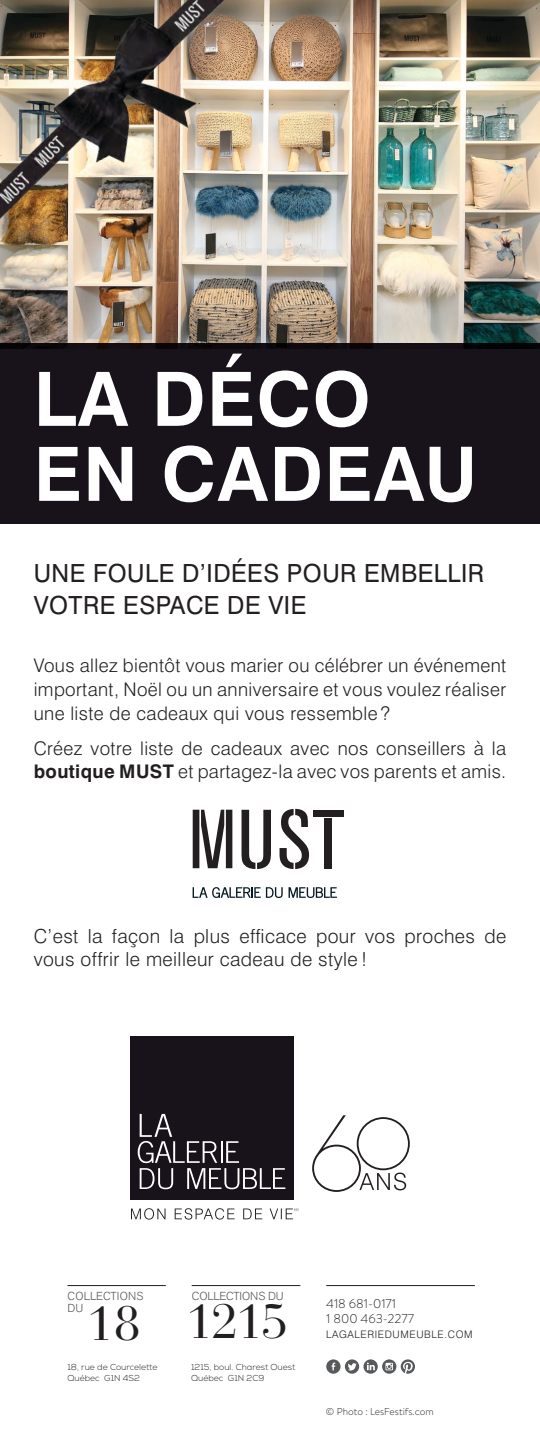
<style>
.page{position:relative;width:540px;height:1440px;background:#fff}
.page>*{position:absolute;margin:0;border:0;box-sizing:border-box;transform-origin:0 0}
.t1{font:700 75px/75px "Swiss 721 BT";letter-spacing:.02em;color:#fff}
.t2{font:48.25px "Bauer Bodoni";letter-spacing:-.04em;color:#231f20}
.t3{font:25px/32.5px "Swiss 721 BT";letter-spacing:.02em;color:#231f20}
.t4{font:300 19.38px/23.8px "Swiss 721 BT";letter-spacing:.02em;color:#231f20}
.t5{font:300 18.75px/23.8px "Swiss 721 BT";letter-spacing:.02em;color:#231f20;text-align:justify}
.P_-_description{font:300 12.62px "Brandon Text";color:#231f20}
.t6{font:300 11.5px "Akzidenz Grotesk BECE";color:#58595b}
.t7{font:300 10.38px "Swiss 721 BT";letter-spacing:.06em;color:#231f20}
.P_-_description-2{font:300 10px "Brandon Text";color:#231f20}
.P_-_description_sous{font:300 8.62px/11.5px "Nexa";color:#231f20}
.s1{font-weight:700}
</style>
<div class="page">
<svg style="left:326px;top:1359px;width:15px;height:15px"></svg>
<svg style="left:332px;top:1363px;width:3px;height:7px"></svg>
<svg style="left:382px;top:1359px;width:14px;height:15px"></svg>
<svg style="left:385px;top:1363px;width:8px;height:7px"></svg>
<svg style="left:401px;top:1359px;width:14px;height:15px"></svg>
<svg style="left:363px;top:1359px;width:15px;height:15px"></svg>
<svg style="left:367px;top:1363px;width:8px;height:7px"></svg>
<svg style="left:345px;top:1359px;width:14px;height:15px"></svg>
<svg style="left:348px;top:1363px;width:9px;height:8px"></svg>
<hr style="left:67px;top:1285px;width:99px;height:1px;background:#231f20">
<hr style="left:192px;top:1285px;width:108px;height:1px;background:#231f20">
<hr style="left:326px;top:1285px;width:149px;height:1px;background:#231f20">
<svg style="left:312px;top:1115px;width:98px;height:77px"></svg>
<div style="left:130px;top:1037px;width:163px;height:163px;background:#18121b"></div>
<svg style="left:138px;top:1114px;width:147px;height:75px"></svg>
<svg style="left:131px;top:1208px;width:168px;height:12px"></svg>
<img style="left:0;top:0;width:540px;height:344px">
<div style="left:0;top:344px;width:540px;height:180px;background:#18121b"></div>
<div style="left:193px;top:810px;width:6px;height:58px;background:#231f20"></div>
<div style="left:226px;top:810px;width:6px;height:58px;background:#231f20"></div>
<svg style="left:201px;top:810px;width:23px;height:58px"></svg>
<svg style="left:242px;top:810px;width:29px;height:59px"></svg>
<svg style="left:280px;top:809px;width:29px;height:60px"></svg>
<div style="left:313px;top:810px;width:30px;height:6px;background:#231f20"></div>
<div style="left:324px;top:818px;width:8px;height:50px;background:#231f20"></div>
<svg style="left:289px;top:887px;width:48px;height:11px"></svg>
<svg style="left:193px;top:887px;width:90px;height:11px"></svg>
<img style="left:0;top:0;width:260px;height:235px">
<p class="t1" style="left:34px;top:361px;width:445px">LA DÉCO<br>EN CADEAU</p>
<p class="t3" style="left:34px;top:556px;width:452px">UNE FOULE D’IDÉES POUR EMBELLIR<br>VOTRE ESPACE DE VIE</p>
<p class="t5" style="left:34px;top:653px;width:474px">Vous allez bientôt vous marier ou célébrer un événement important, Noël ou un anniversaire et vous voulez réaliser une liste de cadeaux qui vous ressemble ?</p>
<p class="t5" style="left:34px;top:736px;width:474px">Créez votre liste de cadeaux avec nos conseillers à la <span class="s1">boutique MUST</span> et partagez-la avec vos parents et amis.</p>
<p class="t4" style="left:34px;top:924px;width:474px">C’est la façon la plus efficace pour vos proches de vous offrir le meilleur cadeau de style !</p>
<p class="t6" style="left:68px;top:1289px;width:77px">COLLECTIONS</p>
<p class="t6" style="left:68px;top:1301px;width:18px">DU</p>
<p class="t2" style="left:87px;top:1295px;width:55px">18</p>
<p class="P_-_description_sous" style="left:68px;top:1361px;width:92px">18, rue de Courcelette<br>Québec G1N 4S2</p>
<p class="t6" style="left:192px;top:1289px;width:94px">COLLECTIONS DU</p>
<p class="t2" style="left:186px;top:1293px;width:103px">1215</p>
<p class="P_-_description_sous" style="left:191px;top:1361px;width:106px">1215, boul. Charest Ouest<br>Québec G1N 2C9</p>
<p class="P_-_description" style="left:326px;top:1295px;width:71px">418 681-0171</p>
<p class="P_-_description" style="left:326px;top:1310px;width:89px">1 800 463-2277</p>
<p class="t7" style="left:326px;top:1328px;width:148px">LAGALERIEDUMEUBLE.COM</p>
<p class="P_-_description-2" style="left:326px;top:1404px;width:109px">© Photo : LesFestifs.com</p>
</div>
